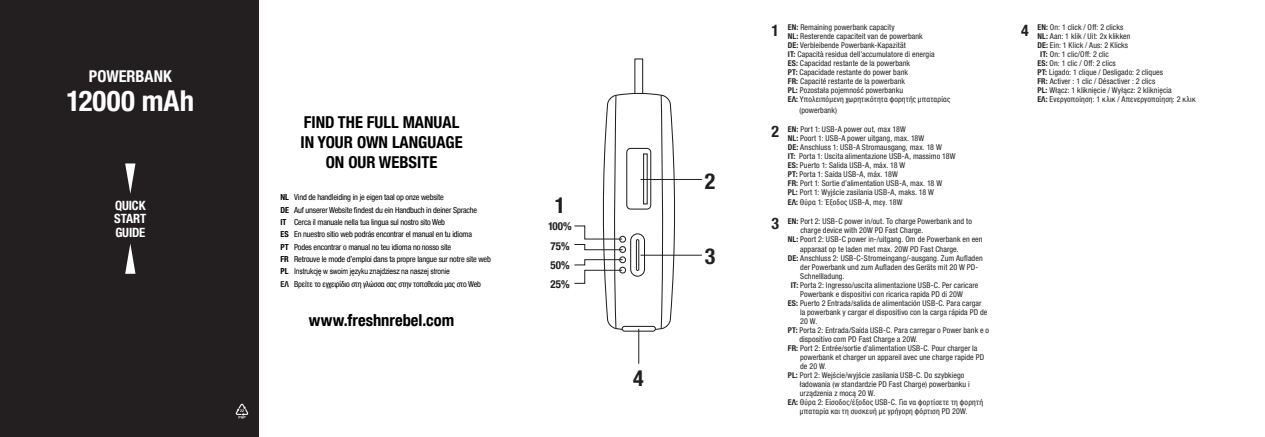
<style>
.page{position:relative;width:1265px;height:437px;background:#fff}
.page>*{position:absolute;margin:0;border:0;box-sizing:border-box;transform-origin:0 0}
.t1{font:700 condensed 28.8px "Helvetica Neue Condensed";letter-spacing:.005em;color:#fff}
.t2{font:700 condensed 22px "Helvetica Neue LTW1 G";color:#231f20}
.t3{font:700 condensed 16.5px/19.8px "Helvetica Neue LTW1 G";color:#000001;text-align:center}
.t4{font:700 condensed 16.5px "Helvetica Neue Condensed";color:#000001}
.t5{font:700 condensed 16.2px "Helvetica Neue Condensed";color:#fff}
.t6{font:700 condensed 15.8px "Helvetica Neue LTW1 G";color:#231f20}
.t7{font:700 condensed 12.7px/13.7px "Helvetica Neue Condensed";letter-spacing:-.01em;color:#fff;text-align:justify}
.t8{font:700 condensed 11px/19.5px "Helvetica Neue LTW1 G";color:#231f20}
.t9{font:condensed 8.2px/12.4px "Helvetica Neue Condensed";letter-spacing:-.02em;color:#000001}
.t10{font:condensed 8.2px "Helvetica Neue LTW1 G";letter-spacing:-.02em;color:#000001}
.t11{font:8.2px "Arial Narrow";letter-spacing:-.02em;color:#000001}
.t12{font:condensed 8px/9px "Helvetica Neue LTW1 G";letter-spacing:.01em;color:#231f20}
.t13{font:condensed 8px "Helvetica Neue LTW1 G";letter-spacing:.03em;color:#231f20}
.s1{font-weight:700}
.s2{font-family:"Helvetica Neue Condensed";font-weight:700;font-stretch:condensed}
.s3{font-weight:700;color:#231f20}
</style>
<div class="page">
<div style="left:0;top:0;width:258px;height:437px;background:#231f20"></div>
<svg style="left:236px;top:403px;width:12px;height:15px"></svg>
<div style="left:634px;top:58px;width:9px;height:36px;border:1px solid #231f20"></div>
<svg style="left:574px;top:91px;width:102px;height:240px"></svg>
<hr style="left:638px;top:328px;width:1px;height:35px;background:#231f20">
<hr style="left:640px;top:255px;width:61px;height:1px;background:#231f20">
<hr style="left:640px;top:179px;width:61px;height:1px;background:#231f20">
<svg style="left:125px;top:163px;width:10px;height:31px"></svg>
<svg style="left:125px;top:244px;width:10px;height:30px"></svg>
<h3 class="t5" style="left:89px;top:66px;width:84px">POWERBANK</h3>
<h1 class="t1" style="left:67px;top:83px;width:129px">12000 mAh</h1>
<h3 class="t7" style="left:114px;top:198px;width:34px">QUICK START GUIDE</h3>
<h3 class="t3" style="left:300px;top:112px;width:164px">FIND THE FULL MANUAL<br>IN YOUR OWN LANGUAGE<br>ON OUR WEBSITE</h3>
<p class="t9" style="left:280px;top:191px;width:212px"><span class="s1">NL</span> Vind de handleiding in je eigen taal op onze website<br><span class="s1">DE</span> Auf unserer Website findest du ein Handbuch in deiner Sprache<br><span class="s1">IT</span> Cerca il manuale nella tua lingua sul nostro sito Web<br><span class="s1">ES</span> En nuestro sitio web podrás encontrar el manual en tu idioma<br><span class="s1">PT</span> Podes encontrar o manual no teu idioma no nosso site<br><span class="s1">FR</span> Retrouve le mode d’emploi dans ta propre langue sur notre site web</p>
<p class="t11" style="left:280px;top:265px;width:171px"><span class="s2">PL</span> Instrukcję w swoim języku znajdziesz na naszej stronie</p>
<p class="t10" style="left:280px;top:279px;width:202px"><span class="s3">ΕΛ</span> Βρείτε το εγχειρίδιο στη γλώσσα σας στην τοποθεσία μας στο Web</p>
<h3 class="t4" style="left:309px;top:310px;width:147px">www.freshnrebel.com</h3>
<h2 class="t2" style="left:554px;top:192px;width:12px">1</h2>
<h3 class="t8" style="left:548px;top:216px;width:25px">100%<br>75%<br>50%</h3>
<h3 class="t8" style="left:550px;top:274px;width:21px">25%</h3>
<h2 class="t2" style="left:633px;top:365px;width:12px">4</h2>
<h2 class="t2" style="left:704px;top:168px;width:12px">2</h2>
<h2 class="t2" style="left:704px;top:243px;width:12px">3</h2>
<h3 class="t6" style="left:771px;top:21px;width:9px">1</h3>
<h3 class="t6" style="left:771px;top:122px;width:9px">2</h3>
<h3 class="t6" style="left:771px;top:213px;width:9px">3</h3>
<p class="t12" style="left:787px;top:23px;width:164px"><span class="s1">EN:</span> Remaining powerbank capacity<br><span class="s1">NL:</span> Resterende capaciteit van de powerbank<br><span class="s1">DE:</span> Verbleibende Powerbank-Kapazität<br><span class="s1">IT:</span> Capacità residua dell’accumulatore di energia<br><span class="s1">ES:</span> Capacidad restante de la powerbank<br><span class="s1">PT:</span> Capacidade restante do power bank<br><span class="s1">FR:</span> Capacité restante de la powerbank<br><span class="s1">PL:</span> Pozostała pojemność powerbanku<br><span class="s1">ΕΛ:</span> Υπολειπόμενη χωρητικότητα φορητής μπαταρίας</p>
<p class="t12" style="left:799px;top:105px;width:39px">(powerbank)</p>
<p class="t12" style="left:787px;top:124px;width:169px"><span class="s1">EN:</span> Port 1: USB-A power out, max 18W<br><span class="s1">NL:</span> Poort 1: USB-A power uitgang, max. 18W<br><span class="s1">DE:</span> Anschluss 1: USB-A Stromausgang, max. 18 W<br><span class="s1">IT:</span> Porta 1: Uscita alimentazione USB-A, massimo 18W <span class="s1">ES:</span> Puerto 1: Salida USB-A, máx. 18 W<br><span class="s1">PT:</span> Porta 1: Saída USB-A, máx. 18W<br><span class="s1">FR:</span> Port 1: Sortie d’alimentation USB-A, max. 18 W<br><span class="s1">PL:</span> Port 1: Wyjście zasilania USB-A, maks. 18 W</p>
<p class="t12" style="left:787px;top:197px;width:116px"><span class="s1">ΕΛ:</span> Θύρα 1: Έξοδος USB-A, mεγ. 18W</p>
<p class="t12" style="left:787px;top:216px;width:185px"><span class="s1">EN:</span> Port 2: USB-C power in/out. To charge Powerbank and to</p>
<p class="t12" style="left:800px;top:225px;width:124px">charge device with 20W PD Fast Charge.</p>
<p class="t12" style="left:787px;top:234px;width:196px"><span class="s1">NL:</span> Poort 2: USB-C power in-/uitgang. Om de Powerbank en een</p>
<p class="t12" style="left:800px;top:244px;width:160px">apparaat op te laden met max. 20W PD Fast Charge.</p>
<p class="t12" style="left:787px;top:253px;width:196px"><span class="s1">DE:</span> Anschluss 2: USB-C-Stromeingang/-ausgang. Zum Aufladen</p>
<p class="t12" style="left:800px;top:262px;width:180px">der Powerbank und zum Aufladen des Geräts mit 20 W PD-</p>
<p class="t12" style="left:800px;top:271px;width:46px">Schnellladung.</p>
<p class="t12" style="left:790px;top:280px;width:189px"><span class="s1">IT:</span> Porta 2: Ingresso/uscita alimentazione USB-C. Per caricare</p>
<p class="t12" style="left:800px;top:289px;width:164px">Powerbank e dispositivi con ricarica rapida PD di 20W</p>
<p class="t12" style="left:787px;top:298px;width:195px"><span class="s1">ES:</span> Puerto 2 Entrada/salida de alimentación USB-C. Para cargar</p>
<p class="t12" style="left:800px;top:307px;width:189px">la powerbank y cargar el dispositivo con la carga rápida PD de</p>
<p class="t12" style="left:800px;top:316px;width:19px">20 W.</p>
<p class="t12" style="left:787px;top:325px;width:203px"><span class="s1">PT:</span> Porta 2: Entrada/Saída USB-C. Para carregar o Power bank e o</p>
<p class="t12" style="left:799px;top:334px;width:120px">dispositivo com PD Fast Charge a 20W.</p>
<p class="t12" style="left:787px;top:343px;width:191px"><span class="s1">FR:</span> Port 2: Entrée/sortie d’alimentation USB-C. Pour charger la</p>
<p class="t12" style="left:800px;top:352px;width:185px">powerbank et charger un appareil avec une charge rapide PD</p>
<p class="t12" style="left:800px;top:361px;width:28px">de 20 W.</p>
<p class="t12" style="left:787px;top:370px;width:178px"><span class="s1">PL:</span> Port 2: Wejście/wyjście zasilania USB-C. Do szybkiego</p>
<p class="t12" style="left:799px;top:379px;width:171px">ładowania (w standardzie PD Fast Charge) powerbanku i</p>
<p class="t12" style="left:799px;top:388px;width:77px">urządzenia z mocą 20 W.</p>
<p class="t13" style="left:787px;top:397px;width:197px"><span class="s1">ΕΛ:</span> Θύρα 2: Είσοδος/έξοδος USB-C. Για να φορτίσετε τη φορητή</p>
<p class="t12" style="left:799px;top:406px;width:169px">μπαταρία και τη συσκευή με γρήγορη φόρτιση PD 20W.</p>
<h3 class="t6" style="left:1020px;top:21px;width:9px">4</h3>
<p class="t12" style="left:1037px;top:23px;width:87px"><span class="s1">EN:</span> On: 1 click / Off: 2 clicks</p>
<p class="t12" style="left:1037px;top:32px;width:95px"><span class="s1">NL:</span> Aan: 1 klik / Uit: 2x klikken</p>
<p class="t12" style="left:1037px;top:41px;width:92px"><span class="s1">DE:</span> Ein: 1 Klick / Aus: 2 Klicks</p>
<p class="t12" style="left:1040px;top:50px;width:70px"><span class="s1">IT:</span> On: 1 clic/Off: 2 clic</p>
<p class="t12" style="left:1037px;top:59px;width:80px"><span class="s1">ES:</span> On: 1 clic / Off: 2 clics</p>
<p class="t12" style="left:1037px;top:68px;width:127px"><span class="s1">PT:</span> Ligado: 1 clique / Desligado: 2 cliques</p>
<p class="t12" style="left:1037px;top:77px;width:119px"><span class="s1">FR:</span> Activer : 1 clic / Désactiver : 2 clics</p>
<p class="t12" style="left:1037px;top:86px;width:136px"><span class="s1">PL:</span> Włącz: 1 kliknięcie / Wyłącz: 2 kliknięcia</p>
<p class="t13" style="left:1037px;top:95px;width:160px"><span class="s1">ΕΛ:</span> Ενεργοποίηση: 1 κλικ / Απενεργοποίηση: 2 κλικ</p>
</div>
